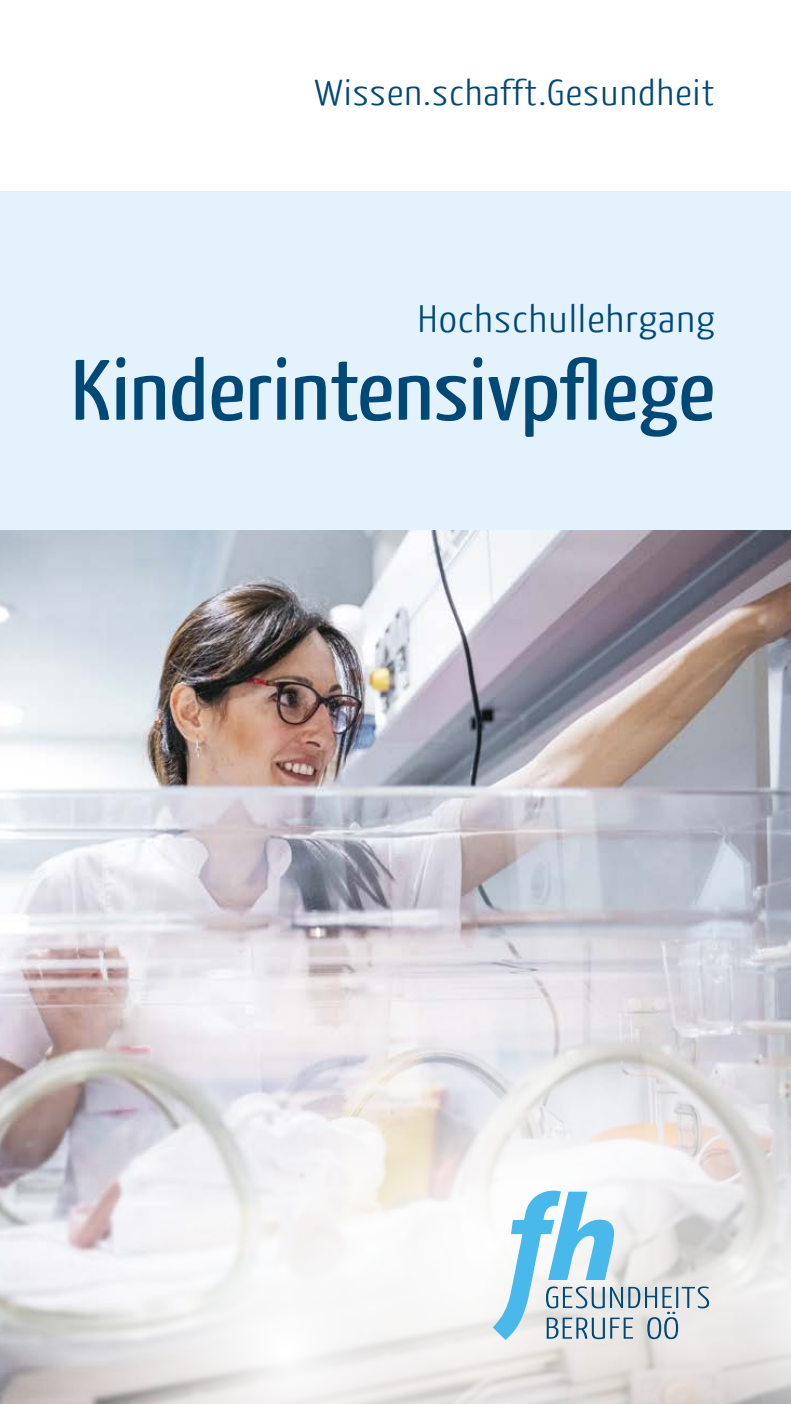
<style>
.page{position:relative;width:791px;height:1404px;background:#fff}
.page>*{position:absolute;margin:0;border:0;box-sizing:border-box;transform-origin:0 0}
.p_-_Titel{font:85.5px "Yanone Kaffeesatz";color:#004876;scale:1.2 1}
.p_-_Titel-2{font:300 38.25px "Yanone Kaffeesatz";letter-spacing:.03em;color:#004876;scale:1.2 1}
.p_-_Claim{font:300 36px "Yanone Kaffeesatz";letter-spacing:.03em;color:#004876;scale:1.2 1}
</style>
<div class="page">
<img style="left:0;top:529px;width:791px;height:874px">
<div style="left:0;top:191px;width:791px;height:338px;background:#e4f2fd"></div>
<svg style="left:210px;top:967px;width:51px;height:104px;fill:#f1f0f5"></svg>
<svg style="left:6px;top:1071px;width:255px;height:332px"></svg>
<svg style="left:261px;top:918px;width:530px;height:485px"></svg>
<svg style="left:552px;top:1028px;width:239px;height:375px;background:#e3e0e1"></svg>
<svg style="left:493px;top:1190px;width:216px;height:149px"></svg>
<p class="p_-_Claim" style="left:315px;top:70px;width:334px">Wissen.schafft.Gesundheit</p>
<p class="p_-_Titel-2" style="left:418px;top:295px;width:249px">Hochschullehrgang</p>
<p class="p_-_Titel" style="left:71px;top:335px;width:538px">Kinderintensivpflege</p>
</div>
